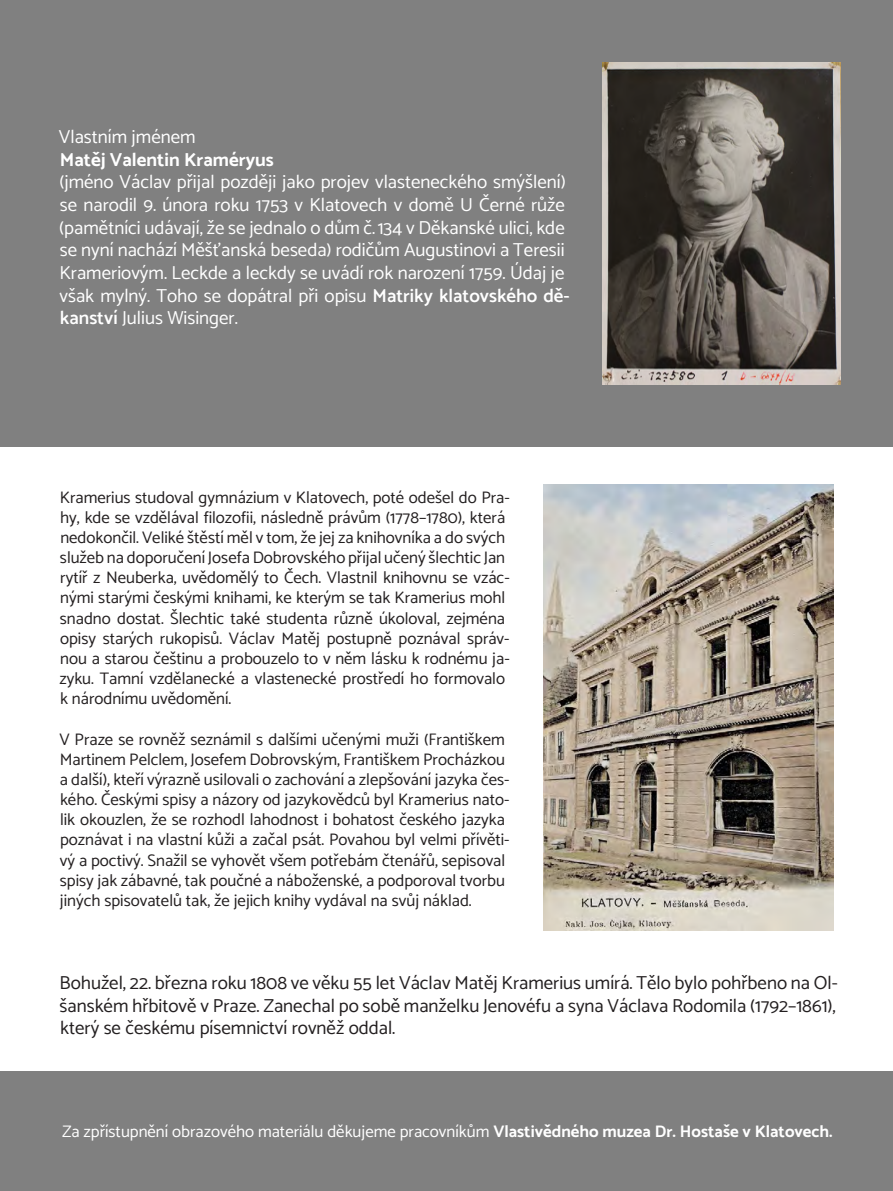
<style>
.page{position:relative;width:893px;height:1191px;background:#fff}
.page>*{position:absolute;margin:0;border:0;box-sizing:border-box;transform-origin:0 0}
.t1{font:18.9px/22.6px "Catamaran";color:#fff}
.t2{font:18.9px/22.6px "Catamaran";color:#231f20;text-align:justify}
.t3{font:700 18.9px "Catamaran";color:#fff}
.t4{font:16.8px/20.1px "Catamaran";color:#231f20}
.t5{font:16.8px "Catamaran";color:#fff}
.s1{font-weight:600}
.s2{font-weight:700}
</style>
<div class="page">
<div style="left:0;top:0;width:893px;height:446px;background:#808080"></div>
<div style="left:0;top:1072px;width:893px;height:119px;background:#808080"></div>
<img style="left:603px;top:63px;width:238px;height:321px">
<img style="left:543px;top:484px;width:290px;height:446px">
<p class="t1" style="left:59px;top:125px;width:138px">Vlastním jménem</p>
<p class="t3" style="left:60px;top:145px;width:216px">Matěj Valentin Kraméryus</p>
<p class="t1" style="left:59px;top:170px;width:512px">(jméno Václav přijal později jako projev vlasteneckého smýšlení) se narodil 9. února roku 1753 v Klatovech v domě U Černé růže (pamětníci udávají, že se jednalo o dům č. 134 v Děkanské ulici, kde se nyní nachází Měšťanská beseda) rodičům Augustinovi a Teresii Krameriovým. Leckde a leckdy se uvádí rok narození 1759. Údaj je však mylný. Toho se dopátral při opisu <span class="s1">Matriky klatovského dě&shy;kanství</span> Julius Wisinger.</p>
<p class="t4" style="left:59px;top:486px;width:452px">Kramerius studoval gymnázium v Klatovech, poté odešel do Pra&shy;hy, kde se vzdělával filozofii, následně právům (1778–1780), která nedokončil. Veliké štěstí měl v tom, že jej za knihovníka a do svých služeb na doporučení Josefa Dobrovského přijal učený šlechtic Jan rytíř z Neuberka, uvědomělý to Čech. Vlastnil knihovnu se vzác&shy;nými starými českými knihami, ke kterým se tak Kramerius mohl snadno dostat. Šlechtic také studenta různě úkoloval, zejména opisy starých rukopisů. Václav Matěj postupně poznával správ&shy;nou a starou češtinu a probouzelo to v něm lásku k rodnému ja&shy;zyku. Tamní vzdělanecké a vlastenecké prostředí ho formovalo k národnímu uvědomění.</p>
<p class="t4" style="left:59px;top:728px;width:452px">V Praze se rovněž seznámil s dalšími učenými muži (Františkem Martinem Pelclem, Josefem Dobrovským, Františkem Procházkou a další), kteří výrazně usilovali o zachování a zlepšování jazyka čes&shy;kého. Českými spisy a názory od jazykovědců byl Kramerius nato&shy;lik okouzlen, že se rozhodl lahodnost i bohatost českého jazyka poznávat i na vlastní kůži a začal psát. Povahou byl velmi přívěti&shy;vý a poctivý. Snažil se vyhovět všem potřebám čtenářů, sepisoval spisy jak zábavné, tak poučné a náboženské, a podporoval tvorbu jiných spisovatelů tak, že jejich knihy vydával na svůj náklad.</p>
<p class="t2" style="left:60px;top:971px;width:780px">Bohužel, 22. března roku 1808 ve věku 55 let Václav Matěj Kramerius umírá. Tělo bylo pohřbeno na Ol&shy;šanském hřbitově v Praze. Zanechal po sobě manželku Jenovéfu a syna Václava Rodomila (1792–1861), který se českému písemnictví rovněž oddal.</p>
<p class="t5" style="left:62px;top:1118px;width:772px">Za zpřístupnění obrazového materiálu děkujeme pracovníkům <span class="s2">Vlastivědného muzea Dr. Hostaše v Klatovech.</span></p>
</div>
